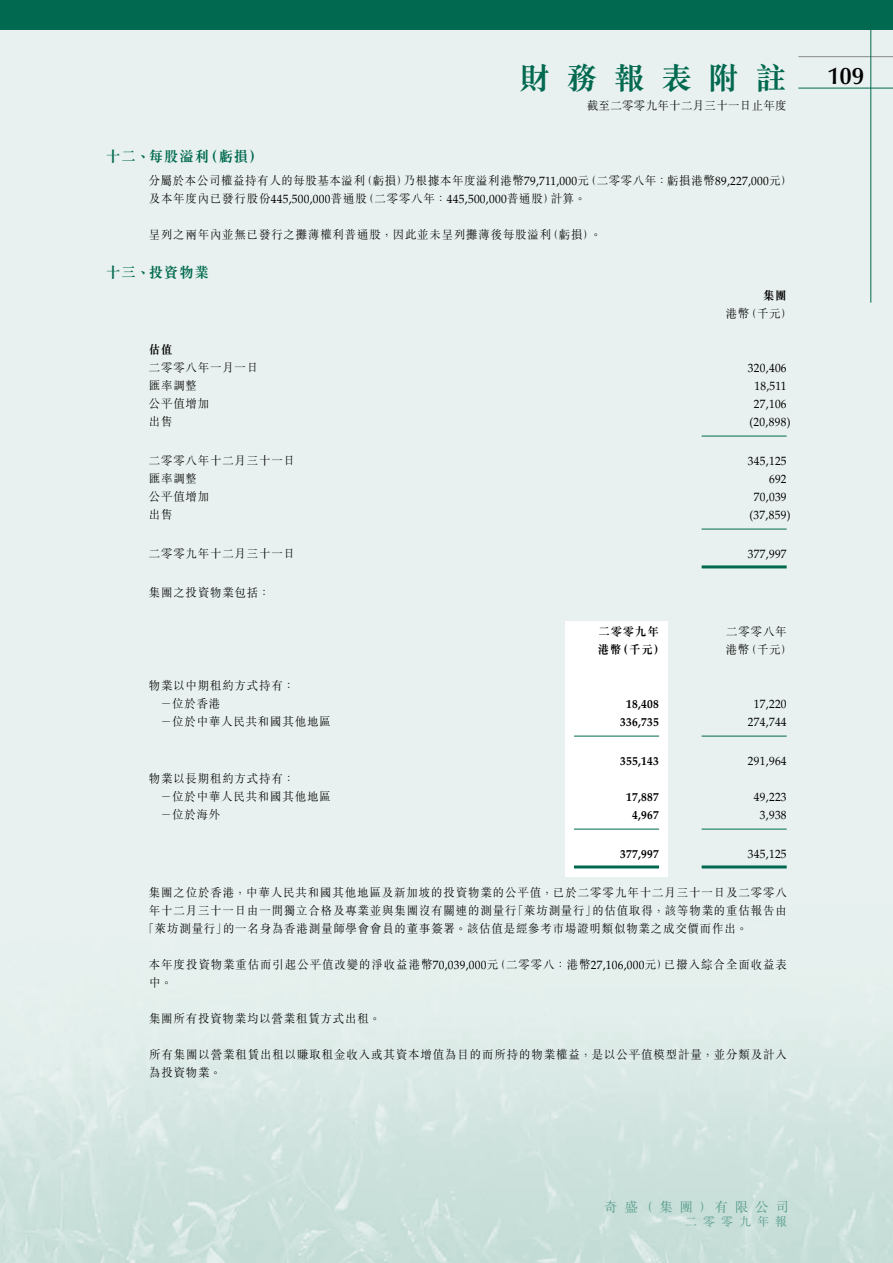
<style>
.page{position:relative;width:893px;height:1263px;background:#fff}
.page>*{position:absolute;margin:0;border:0;box-sizing:border-box;transform-origin:0 0}
.t1{font:700 31.5px "M Sung HK";letter-spacing:.5em;color:#00694f}
.t2{font:600 24px "Optima LT Std";color:#000}
.t3{font:700 15px "M Sung HK";letter-spacing:.075em;color:#00694f;scale:.95 1}
.t4{font:300 13.5px "M Sung HK";letter-spacing:.5em;color:#4d9684}
.t5{font:300 12px/18px "M Sung HK";letter-spacing:.075em;color:#000;scale:.95 1}
.t6{font:300 12px/18px "M Sung HK";letter-spacing:.055em;color:#000;scale:.95 1}
.t7{font:12px "Palatino LT Std";letter-spacing:.025em;color:#000;scale:.95 1}
.t8{font:700 12px "Palatino LT Std";letter-spacing:.025em;color:#000;scale:.95 1}
.t9{font:300 12px "M Sung HK";letter-spacing:.035em;color:#000;scale:.95 1}
.t10{font:700 12px "M Sung HK";letter-spacing:.075em;color:#000;scale:.95 1}
.t11{font:300 12px "M Sung HK";letter-spacing:.5em;color:#4d9684}
.s1{font-family:"Palatino LT Std";font-weight:400}
</style>
<div class="page">
<img style="left:0;top:29px;width:893px;height:1234px">
<div style="left:0;top:0;width:893px;height:29px;background:#00694f"></div>
<hr style="left:798px;top:56px;width:95px;height:1px;background:#898989">
<hr style="left:798px;top:88px;width:95px;height:1px;background:#00694f">
<hr style="left:870px;top:0;width:1px;height:303px;background:#00694f">
<hr style="left:702px;top:436px;width:85px;height:1px;background:#00694f">
<hr style="left:702px;top:529px;width:85px;height:1px;background:#00694f">
<hr style="left:702px;top:565px;width:85px;height:3px;background:#00694f">
<div style="left:566px;top:621px;width:102px;height:256px;background:#fff"></div>
<hr style="left:574px;top:736px;width:85px;height:1px;background:#00694f">
<hr style="left:702px;top:736px;width:85px;height:1px;background:#00694f">
<hr style="left:574px;top:829px;width:85px;height:1px;background:#00694f">
<hr style="left:702px;top:829px;width:85px;height:1px;background:#00694f">
<hr style="left:574px;top:865px;width:85px;height:3px;background:#00694f">
<hr style="left:702px;top:865px;width:85px;height:3px;background:#00694f">
<h1 class="t1" style="left:519px;top:56px;width:269px">財務報表附註</h1>
<p class="t9" style="left:587px;top:97px;width:212px">截至二零零九年十二月三十一日止年度</p>
<p class="t3" style="left:106px;top:146px;width:166px">十二、每股溢利（虧損）</p>
<p class="t6" style="left:149px;top:171px;width:679px">分屬於本公司權益持有人的每股基本溢利（虧損）乃根據本年度溢利港幣<span class="s1">79,711,000</span>元（二零零八年：虧損港幣<span class="s1">89,227,000</span>元）及本年度內已發行股份<span class="s1">445,500,000</span>普通股（二零零八年：<span class="s1">445,500,000</span>普通股）計算。</p>
<p class="t5" style="left:149px;top:225px;width:478px">呈列之兩年內並無已發行之攤薄權利普通股，因此並未呈列攤薄後每股溢利（虧損）。</p>
<p class="t3" style="left:106px;top:261px;width:110px">十三、投資物業</p>
<p class="t10" style="left:763px;top:287px;width:26px">集團</p>
<p class="t5" style="left:726px;top:304px;width:72px">港幣（千元）</p>
<p class="t10" style="left:149px;top:341px;width:26px">估值</p>
<p class="t5" style="left:149px;top:358px;width:117px">二零零八年一月一日</p>
<p class="t7" style="left:748px;top:361px;width:42px">320,406</p>
<p class="t5" style="left:149px;top:376px;width:52px">匯率調整</p>
<p class="t7" style="left:754px;top:379px;width:35px">18,511</p>
<p class="t5" style="left:149px;top:394px;width:65px">公平值增加</p>
<p class="t7" style="left:754px;top:397px;width:36px">27,106</p>
<p class="t5" style="left:149px;top:412px;width:26px">出售</p>
<p class="t7" style="left:749px;top:415px;width:45px">(20,898)</p>
<p class="t5" style="left:149px;top:451px;width:155px">二零零八年十二月三十一日</p>
<p class="t7" style="left:748px;top:454px;width:42px">345,125</p>
<p class="t5" style="left:149px;top:469px;width:52px">匯率調整</p>
<p class="t7" style="left:769px;top:472px;width:20px">692</p>
<p class="t5" style="left:149px;top:487px;width:65px">公平值增加</p>
<p class="t7" style="left:754px;top:490px;width:36px">70,039</p>
<p class="t5" style="left:149px;top:505px;width:26px">出售</p>
<p class="t7" style="left:749px;top:508px;width:45px">(37,859)</p>
<p class="t5" style="left:149px;top:544px;width:155px">二零零九年十二月三十一日</p>
<p class="t7" style="left:748px;top:547px;width:42px">377,997</p>
<p class="t5" style="left:149px;top:583px;width:129px">集團之投資物業包括：</p>
<p class="t10" style="left:598px;top:623px;width:65px">二零零九年</p>
<p class="t5" style="left:726px;top:622px;width:65px">二零零八年</p>
<p class="t10" style="left:598px;top:641px;width:72px">港幣（千元）</p>
<p class="t5" style="left:726px;top:640px;width:72px">港幣（千元）</p>
<p class="t5" style="left:161px;top:676px;width:142px;text-indent:-12px">物業以中期租約方式持有：－位於香港</p>
<p class="t8" style="left:626px;top:697px;width:36px">18,408</p>
<p class="t7" style="left:754px;top:697px;width:36px">17,220</p>
<p class="t5" style="left:161px;top:712px;width:181px">－位於中華人民共和國其他地區</p>
<p class="t8" style="left:620px;top:715px;width:42px">336,735</p>
<p class="t7" style="left:748px;top:715px;width:42px">274,744</p>
<p class="t8" style="left:620px;top:754px;width:42px">355,143</p>
<p class="t7" style="left:748px;top:754px;width:42px">291,964</p>
<p class="t5" style="left:161px;top:769px;width:181px;text-indent:-12px">物業以長期租約方式持有：<br>－位於中華人民共和國其他地區</p>
<p class="t8" style="left:626px;top:790px;width:36px">17,887</p>
<p class="t7" style="left:754px;top:790px;width:36px">49,223</p>
<p class="t5" style="left:161px;top:805px;width:65px">－位於海外</p>
<p class="t8" style="left:632px;top:808px;width:30px">4,967</p>
<p class="t7" style="left:760px;top:808px;width:30px">3,938</p>
<p class="t8" style="left:620px;top:847px;width:42px">377,997</p>
<p class="t7" style="left:748px;top:847px;width:42px">345,125</p>
<p class="t5" style="left:149px;top:883px;width:673px">集團之位於香港，中華人民共和國其他地區及新加坡的投資物業的公平值，已於二零零九年十二月三十一日及二零零八</p>
<p class="t5" style="left:149px;top:901px;width:673px">年十二月三十一日由一間獨立合格及專業並與集團沒有關連的測量行「萊坊測量行」的估值取得，該等物業的重估報告由</p>
<p class="t5" style="left:143px;top:919px;width:638px">「萊坊測量行」的一名身為香港測量師學會會員的董事簽署。該估值是經參考市場證明類似物業之成交價而作出。</p>
<p class="t5" style="left:149px;top:955px;width:673px">本年度投資物業重估而引起公平值改變的淨收益港幣<span class="s1">70,039,000</span>元（二零零八：港幣<span class="s1">27,106,000</span>元）已撥入綜合全面收益表中。</p>
<p class="t5" style="left:149px;top:1009px;width:245px">集團所有投資物業均以營業租賃方式出租。</p>
<p class="t5" style="left:149px;top:1045px;width:673px">所有集團以營業租賃出租以賺取租金收入或其資本增值為目的而所持的物業權益，是以公平值模型計量，並分類及計入為投資物業。</p>
<h2 class="t2" style="left:827px;top:62px;width:39px">109</h2>
<p class="t4" style="left:604px;top:1197px;width:186px">奇盛（集團）有限公司</p>
<p class="t11" style="left:685px;top:1213px;width:104px">二零零九年報</p>
</div>
